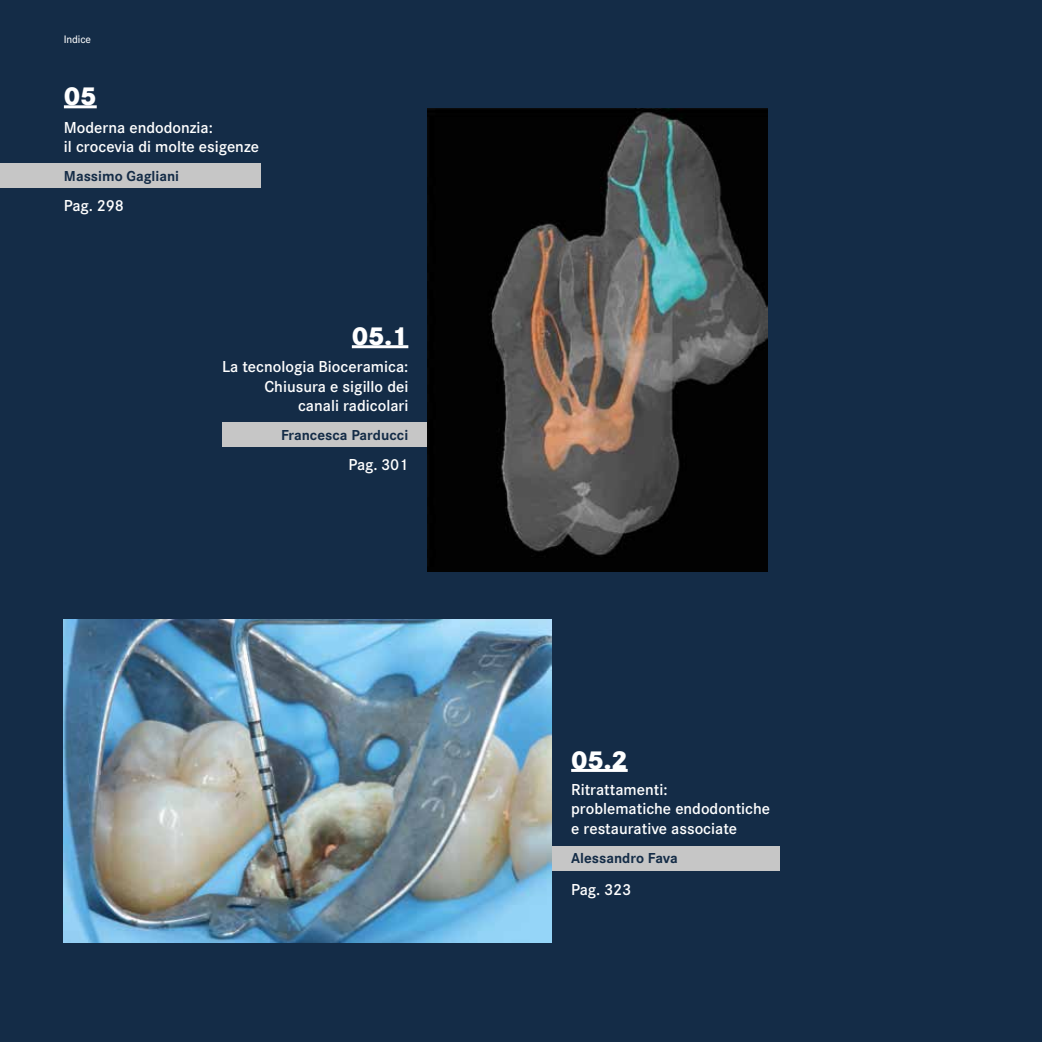
<style>
.page{position:relative;width:1042px;height:1042px;background:#142c47}
.page>*{position:absolute;margin:0;border:0;box-sizing:border-box;transform-origin:0 0}
.t1{font:800 27px "Corporate SOT";color:#fff}
.t2{font:600 16.5px/19.8px "Corporate SOT";color:#fff}
.t3{font:700 15px "Corporate SOT";color:#142c47}
.t4{font:500 11.25px "Corporate SOT";letter-spacing:-.01em;color:#fff}
</style>
<div class="page">
<div style="left:0;top:163px;width:261px;height:25px;background:#c6c6c6"></div>
<hr style="left:64px;top:105px;width:33px;height:3px;background:#fff">
<div style="left:222px;top:422px;width:260px;height:25px;background:#c6c6c6"></div>
<hr style="left:352px;top:345px;width:56px;height:3px;background:#fff">
<img style="left:427px;top:108px;width:340px;height:463px">
<div style="left:458px;top:846px;width:322px;height:25px;background:#c6c6c6"></div>
<hr style="left:571px;top:769px;width:57px;height:3px;background:#fff">
<img style="left:64px;top:620px;width:487px;height:322px">
<p class="t4" style="left:64px;top:32px;width:29px">Indice</p>
<h1 class="t1" style="left:64px;top:80px;width:34px">05</h1>
<p class="t2" style="left:64px;top:116px;width:197px">Moderna endodonzia:<br>il crocevia di molte esigenze</p>
<p class="t3" style="left:64px;top:164px;width:117px">Massimo Gagliani</p>
<p class="t2" style="left:64px;top:195px;width:61px">Pag. 298</p>
<h1 class="t1" style="left:352px;top:320px;width:58px">05.1</h1>
<p class="t2" style="left:222px;top:355px;width:188px;text-align:right">La tecnologia Bioceramica:<br>Chiusura e sigillo dei canali radicolari</p>
<p class="t3" style="left:281px;top:423px;width:129px">Francesca Parducci</p>
<p class="t2" style="left:348px;top:454px;width:61px">Pag. 301</p>
<h1 class="t1" style="left:571px;top:744px;width:58px">05.2</h1>
<p class="t2" style="left:571px;top:778px;width:200px">Ritrattamenti: problematiche endodontiche e restaurative associate</p>
<p class="t3" style="left:571px;top:846px;width:108px">Alessandro Fava</p>
<p class="t2" style="left:571px;top:878px;width:61px">Pag. 323</p>
</div>
